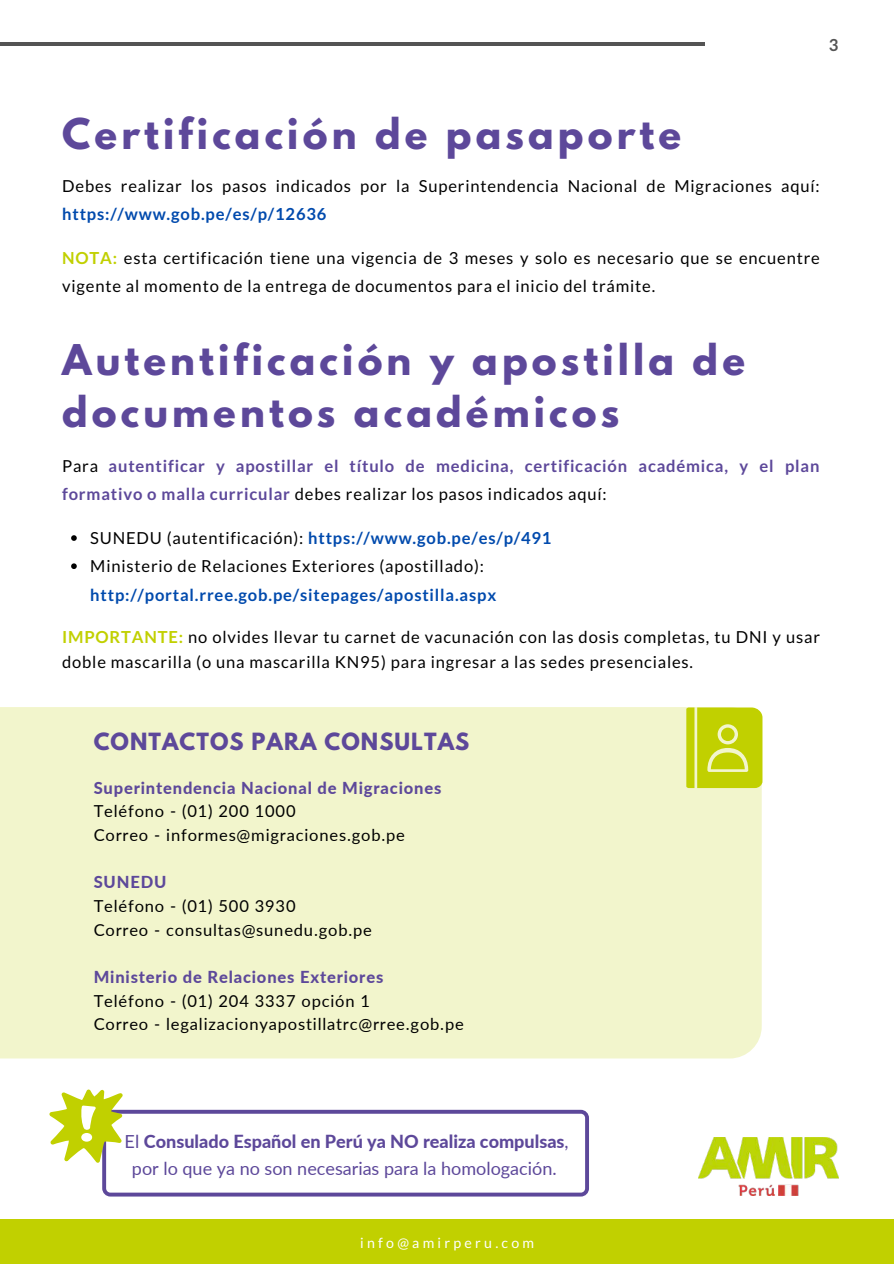
<style>
.page{position:relative;width:894px;height:1264px;background:#fff}
.page>*{position:absolute;margin:0;border:0;box-sizing:border-box;transform-origin:0 0}
.t1{font:700 37.5px/51.8px "League Spartan";letter-spacing:.11em;color:#5d489a}
.t2{font:700 21px "League Spartan";letter-spacing:.05em;color:#5d489a}
.t3{font:18px/27px "Lato";color:#5d489a;text-align:center}
.t4{font:16.5px/23.7px "Lato";letter-spacing:.05em;color:#000}
.t5{font:700 16.5px/28.2px "Lato";letter-spacing:.05em;color:#5d489a}
.t6{font:700 16.5px "Lato";letter-spacing:.05em;color:#004aad}
.t7{font:800 16.5px "Lato";letter-spacing:.05em;color:#5d489a}
.t8{font:700 16.5px "Lato";color:#545454}
.t9{font:14.1px "Lato";letter-spacing:.23em;color:#fff}
.s1{font-weight:700;color:#c1d000}
.s2{font-weight:400;color:#000}
.s3{font-weight:700;color:#004aad}
.s4{font-weight:800}
</style>
<div class="page">
<hr style="left:0;top:42px;width:704px;height:3px;background:#545454">
<div style="left:0;top:1219px;width:893px;height:44px;background:#c1d000"></div>
<div style="left:0;top:707px;width:761px;height:351px;background:#f2f5cc"></div>
<svg style="left:686px;top:707px;width:76px;height:81px"></svg>
<div style="left:720px;top:727px;width:14px;height:14px;background:#c1d000;border-radius:50%"></div>
<svg style="left:49px;top:1089px;width:540px;height:107px"></svg>
<img style="left:698px;top:1137px;width:140px;height:58px">
<svg style="left:71px;top:535px;width:6px;height:6px"></svg>
<svg style="left:71px;top:563px;width:6px;height:6px"></svg>
<p class="t8" style="left:828px;top:35px;width:11px">3</p>
<h1 class="t1" style="left:62px;top:113px;width:620px">Certificación de pasaporte</h1>
<p class="t4" style="left:62px;top:174px;width:758px">Debes realizar los pasos indicados por la Superintendencia Nacional de Migraciones aquí:</p>
<p class="t6" style="left:62px;top:204px;width:265px">https://www.gob.pe/es/p/12636</p>
<p class="t4" style="left:62px;top:243px;width:759px;line-height:28.2px"><span class="s1">NOTA:</span> esta certificación tiene una vigencia de 3 meses y solo es necesario que se encuentre vigente al momento de la entrega de documentos para el inicio del trámite.</p>
<h1 class="t1" style="left:62px;top:339px;width:684px">Autentificación y apostilla de documentos académicos</h1>
<p class="t5" style="left:62px;top:451px;width:758px"><span class="s2">Para</span> autentificar y apostillar el título de medicina, certificación académica, y el plan formativo o malla curricular <span class="s2">debes realizar los pasos indicados aquí:</span></p>
<p class="t4" style="left:90px;top:523px;width:462px;line-height:28.2px">SUNEDU (autentificación): <span class="s3">https://www.gob.pe/es/p/491<br></span>Ministerio de Relaciones Exteriores (apostillado):</p>
<p class="t6" style="left:90px;top:584px;width:407px">http://portal.rree.gob.pe/sitepages/apostilla.aspx</p>
<p class="t4" style="left:62px;top:624px;width:759px;line-height:24.8px"><span class="s1">IMPORTANTE:</span> no olvides llevar tu carnet de vacunación con las dosis completas, tu DNI y usar doble mascarilla (o una mascarilla KN95) para ingresar a las sedes presenciales.</p>
<p class="t2" style="left:94px;top:731px;width:377px">CONTACTOS PARA CONSULTAS</p>
<p class="t7" style="left:94px;top:777px;width:349px">Superintendencia Nacional de Migraciones</p>
<p class="t4" style="left:94px;top:799px;width:313px">Teléfono - (01) 200 1000<br>Correo - informes@migraciones.gob.pe</p>
<p class="t7" style="left:94px;top:872px;width:74px">SUNEDU</p>
<p class="t4" style="left:94px;top:893px;width:280px">Teléfono - (01) 500 3930<br>Correo - consultas@sunedu.gob.pe</p>
<p class="t7" style="left:94px;top:966px;width:291px">Ministerio de Relaciones Exteriores</p>
<p class="t4" style="left:94px;top:988px;width:371px">Teléfono - (01) 204 3337 opción 1<br>Correo - legalizacionyapostillatrc@rree.gob.pe</p>
<p class="t3" style="left:125px;top:1127px;width:445px">El <span class="s4">Consulado Español en Perú ya NO realiza compulsas</span>, por lo que ya no son necesarias para la homologación.</p>
<p class="t9" style="left:360px;top:1233px;width:175px">info@amirperu.com</p>
</div>
